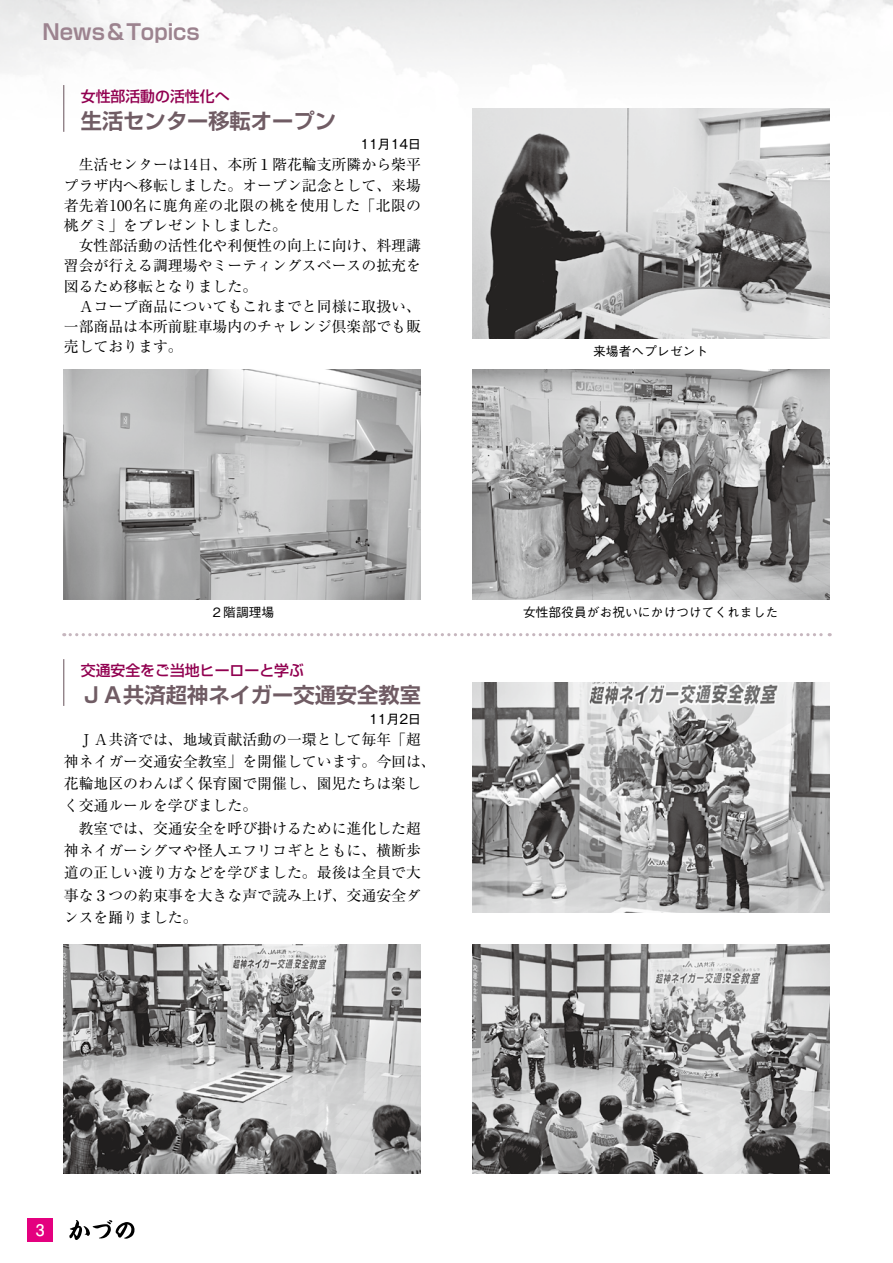
<style>
.page{position:relative;width:893px;height:1263px;background:#fff}
.page>*{position:absolute;margin:0;border:0;box-sizing:border-box;transform-origin:0 0}
.t1{font:700 21.3px "Shin Go Pro De";color:#705c64}
.t2{font:700 21.3px "Shin Go Pro De";color:#9c838f}
.t3{font:700 15.9px "Futo Go B101 Pro";color:#fff}
.t4{font:14.85px/20.2px "Ryumin Pro";color:#000}
.t5{font:500 14.85px "Shin Go Pro";color:#910050}
.t6{font:500 12.75px "Gothic BBB Pro";color:#000}
.t7{font:12.75px "Gothic MB101 Pro";color:#000}
</style>
<div class="page">
<img style="left:0;top:0;width:893px;height:132px">
<img style="left:472px;top:108px;width:357px;height:230px">
<img style="left:472px;top:682px;width:357px;height:230px">
<img style="left:472px;top:370px;width:357px;height:230px">
<img style="left:472px;top:944px;width:357px;height:230px">
<img style="left:64px;top:370px;width:357px;height:230px">
<img style="left:64px;top:944px;width:357px;height:230px">
<hr style="left:63px;top:85px;width:1px;height:47px;background:#705c64">
<hr style="left:63px;top:659px;width:1px;height:47px;background:#705c64">
<svg style="left:64px;top:633px;width:766px;height:3px"></svg>
<div style="left:28px;top:1218px;width:25px;height:24px;background:#e4007f"></div>
<svg style="left:69px;top:1220px;width:66px;height:20px"></svg>
<h1 class="t2" style="left:43px;top:14px;width:159px">News＆Topics</h1>
<p class="t5" style="left:81px;top:85px;width:150px">女性部活動の活性化へ</p>
<h1 class="t1" style="left:81px;top:104px;width:257px">生活センター移転オープン</h1>
<p class="t7" style="left:360px;top:134px;width:62px">11月14日</p>
<p class="t4" style="left:64px;top:154px;width:359px">　生活センターは１４日、本所１階花輪支所隣から柴平プラザ内へ移転しました。オープン記念として、来場者先着１００名に鹿角産の北限の桃を使用した「北限の桃グミ」をプレゼントしました。<br>　女性部活動の活性化や利便性の向上に向け、料理講習会が行える調理場やミーティングスペースの拡充を図るため移転となりました。<br>　Ａコープ商品についてもこれまでと同様に取扱い、一部商品は本所前駐車場内のチャレンジ倶楽部でも販売しております。</p>
<p class="t6" style="left:593px;top:341px;width:116px">来場者へプレゼント</p>
<p class="t6" style="left:210px;top:602px;width:65px">２階調理場</p>
<p class="t5" style="left:81px;top:659px;width:225px">交通安全をご当地ヒーローと学ぶ</p>
<h1 class="t1" style="left:81px;top:678px;width:342px">ＪＡ共済超神ネイガー交通安全教室</h1>
<p class="t7" style="left:369px;top:708px;width:53px">11月2日</p>
<p class="t4" style="left:64px;top:727px;width:374px;line-height:22.4px">　ＪＡ共済では、地域貢献活動の一環として毎年「超神ネイガー交通安全教室」を開催しています。今回は、花輪地区のわんぱく保育園で開催し、園児たちは楽しく交通ルールを学びました。<br>　教室では、交通安全を呼び掛けるために進化した超神ネイガーシグマや怪人エフリコギとともに、横断歩道の正しい渡り方などを学びました。最後は全員で大事な３つの約束事を大きな声で読み上げ、交通安全ダンスを踊りました。</p>
<p class="t6" style="left:523px;top:602px;width:257px">女性部役員がお祝いにかけつけてくれました</p>
<p class="t3" style="left:36px;top:1217px;width:10px">3</p>
</div>
